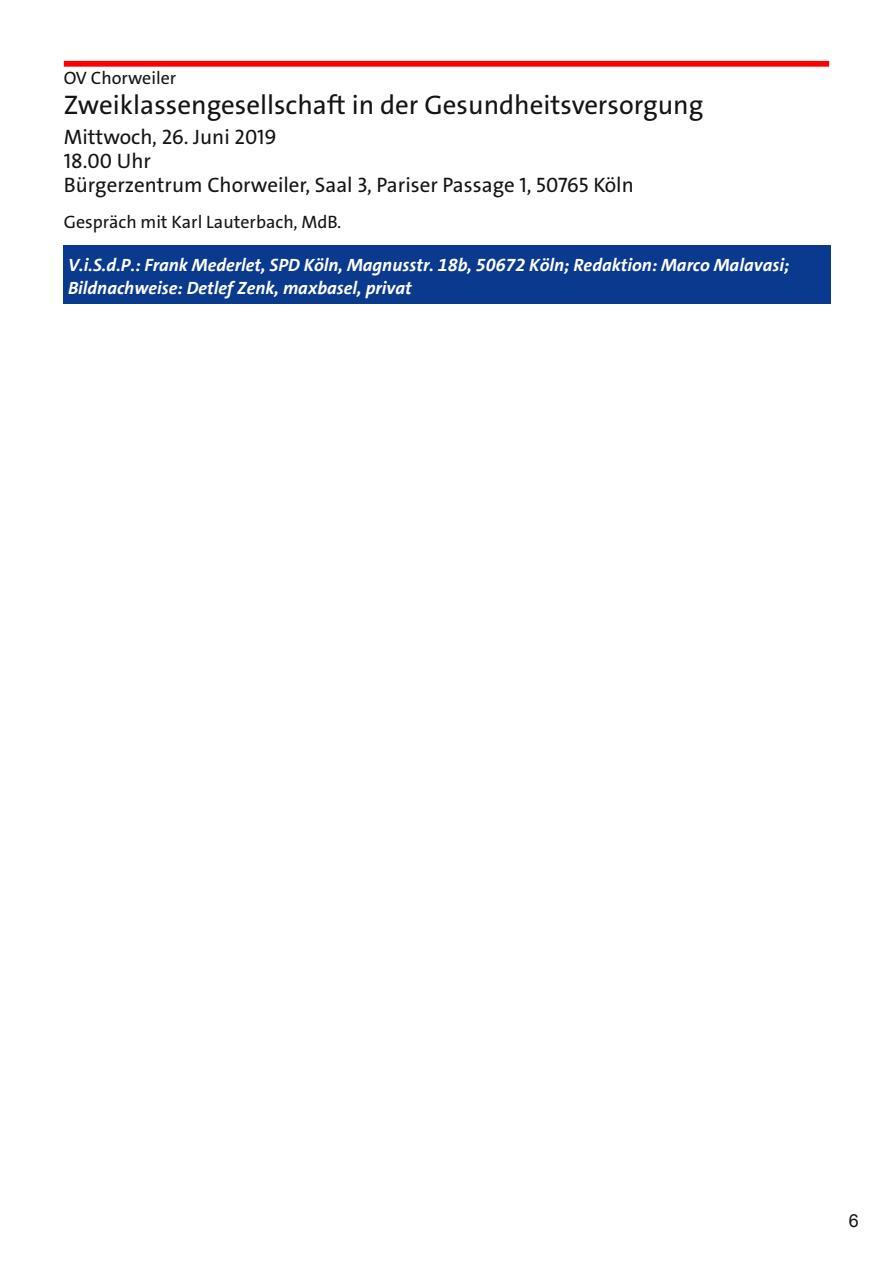
<style>
.page{position:relative;width:893px;height:1263px;background:#fff}
.page>*{position:absolute;margin:0;border:0;box-sizing:border-box;transform-origin:0 0}
.t1{font:27px "The Sans LP5 Plain";color:#161413}
.t2{font:21px/24px "The Sans LP5 Plain";color:#161413}
.t3{font:italic 700 18px/22.5px "SPD The Sans";color:#fff}
.t4{font:18px "The Sans LP5 Plain";color:#161413}
.t5{font:18px "Arial";color:#161413}
</style>
<div class="page">
<div style="left:64px;top:246px;width:767px;height:58px;background:#0a3a8d"></div>
<div style="left:64px;top:61px;width:765px;height:6px;background:#f00"></div>
<p class="t4" style="left:64px;top:66px;width:114px">OV Chorweiler</p>
<h1 class="t1" style="left:64px;top:87px;width:641px">Zweiklassengesellschaft in der Gesundheitsversorgung</h1>
<p class="t2" style="left:64px;top:125px;width:571px">Mittwoch, 26. Juni 2019<br>18.00 Uhr<br>Bürgerzentrum Chorweiler, Saal 3, Pariser Passage 1, 50765 Köln</p>
<p class="t4" style="left:64px;top:210px;width:279px">Gespräch mit Karl Lauterbach, MdB.</p>
<p class="t3" style="left:68px;top:254px;width:723px">V.i.S.d.P.: Frank Mederlet, SPD Köln, Magnusstr. 18b, 50672 Köln; Redaktion: Marco Malavasi;<br>Bildnachweise: Detlef Zenk, maxbasel, privat</p>
<p class="t5" style="left:849px;top:1210px;width:12px">6</p>
</div>
